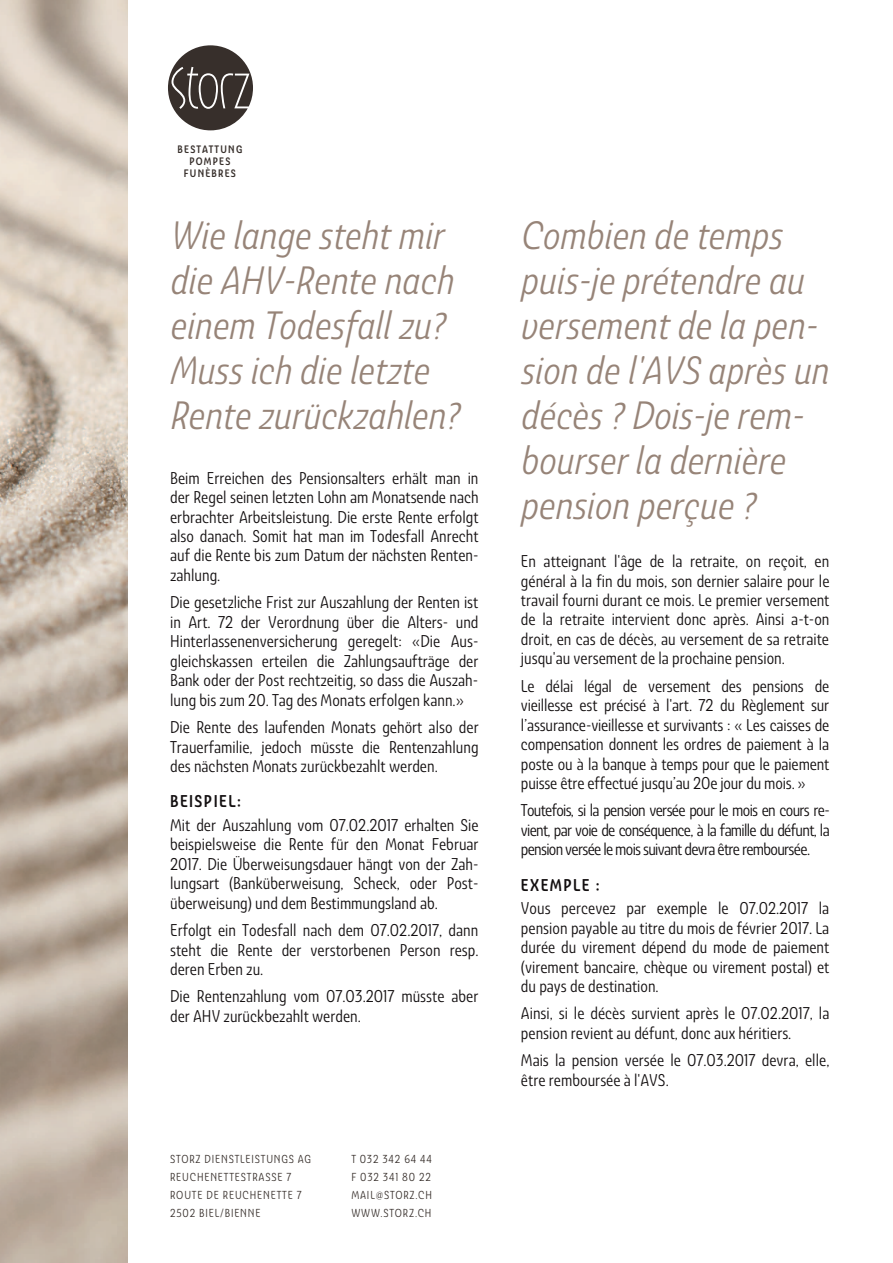
<style>
.page{position:relative;width:893px;height:1263px;background:#fff}
.page>*{position:absolute;margin:0;border:0;box-sizing:border-box;transform-origin:0 0}
.t1{font:italic 38.4px/45px "Ashemore Cond";color:#978478}
.t2{font:16.5px/19.5px "Ashemore Cond";color:#130f10;text-align:justify}
.t3{font:500 16.5px "Ashemore Cond";color:#130f10}
.t4{font:11.25px/18px "Ashemore Cond";letter-spacing:.075em;color:#372f2b}
.t5{font:500 10.5px/12px "Ashemore Cond";letter-spacing:.12em;color:#372f2b;text-align:center}
</style>
<div class="page">
<img style="left:0;top:0;width:128px;height:1263px">
<svg style="left:168px;top:45px;width:85px;height:85px"></svg>
<p class="t5" style="left:178px;top:143px;width:66px">BESTATTUNG<br>POMPES<br>FUNÈBRES</p>
<h1 class="t1" style="left:170px;top:216px;width:291px">Wie lange steht mir die AHV-Rente nach einem Todesfall zu?<br>Muss ich die letzte<br>Rente zurückzahlen?</h1>
<p class="t2" style="left:170px;top:469px;width:310px">Beim Erreichen des Pensionsalters erhält man in der Regel seinen letzten Lohn am Monatsende nach erbrachter Arbeitsleistung. Die erste Rente erfolgt also danach. Somit hat man im Todesfall Anrecht auf die Rente bis zum Datum der nächsten Renten&shy;zahlung.</p>
<p class="t2" style="left:170px;top:593px;width:310px">Die gesetzliche Frist zur Auszahlung der Renten ist in Art. 72 der Verordnung über die Alters- und Hinterlassenenversicherung geregelt: «Die Aus&shy;gleichskassen erteilen die Zahlungsaufträge der Bank oder der Post rechtzeitig, so dass die Auszah&shy;lung bis zum 20. Tag des Monats erfolgen kann.»</p>
<p class="t2" style="left:170px;top:718px;width:310px">Die Rente des laufenden Monats gehört also der Trauerfamilie, jedoch müsste die Rentenzahlung des nächsten Monats zurückbezahlt werden.</p>
<p class="t3" style="left:170px;top:792px;width:73px">BEISPIEL:</p>
<p class="t2" style="left:170px;top:816px;width:310px">Mit der Auszahlung vom 07.02.2017 erhalten Sie beispielsweise die Rente für den Monat Februar 2017. Die Überweisungsdauer hängt von der Zah&shy;lungsart (Banküberweisung, Scheck, oder Post&shy;überweisung) und dem Bestimmungsland ab.</p>
<p class="t2" style="left:170px;top:921px;width:310px">Erfolgt ein Todesfall nach dem 07.02.2017, dann steht die Rente der verstorbenen Person resp. deren Erben zu.</p>
<p class="t2" style="left:170px;top:987px;width:310px">Die Rentenzahlung vom 07.03.2017 müsste aber der AHV zurückbezahlt werden.</p>
<p class="t4" style="left:170px;top:1150px;width:142px">STORZ DIENSTLEISTUNGS AG<br>REUCHENETTESTRASSE 7<br>ROUTE DE REUCHENETTE 7<br>2502 BIEL/BIENNE</p>
<p class="t4" style="left:351px;top:1150px;width:82px;text-align:justify">T 032 342 64 44<br>F 032 341 80 22<br>MAIL@STORZ.CH WWW.STORZ.CH</p>
<h1 class="t1" style="left:521px;top:216px;width:310px">Combien de temps puis-je prétendre au versement de la pen&shy;sion de l'AVS après un décès ? Dois-je rem&shy;bourser la dernière pension perçue ?</h1>
<p class="t2" style="left:521px;top:552px;width:310px">En atteignant l'âge de la retraite, on reçoit, en général à la fin du mois, son dernier salaire pour le travail fourni durant ce mois. Le premier versement de la retraite intervient donc après. Ainsi a-t-on droit, en cas de décès, au versement de sa retraite jusqu'au versement de la prochaine pension.</p>
<p class="t2" style="left:521px;top:677px;width:310px">Le délai légal de versement des pensions de vieillesse est précisé à l'art. 72 du Règlement sur l’assurance-vieillesse et survivants : « Les caisses de compensation donnent les ordres de paiement à la poste ou à la banque à temps pour que le paiement puisse être effectué jusqu’au 20e jour du mois. »</p>
<p class="t2" style="left:521px;top:801px;width:310px">Toutefois, si la pension versée pour le mois en cours re&shy;vient, par voie de conséquence, à la famille du défunt, la pension versée le mois suivant devra être remboursée.</p>
<p class="t3" style="left:521px;top:875px;width:80px">EXEMPLE :</p>
<p class="t2" style="left:521px;top:899px;width:310px">Vous percevez par exemple le 07.02.2017 la pension payable au titre du mois de février 2017. La durée du virement dépend du mode de paiement (virement bancaire, chèque ou virement postal) et du pays de destination.</p>
<p class="t2" style="left:521px;top:1005px;width:310px">Ainsi, si le décès survient après le 07.02.2017, la pension revient au défunt, donc aux héritiers.</p>
<p class="t2" style="left:521px;top:1051px;width:310px">Mais la pension versée le 07.03.2017 devra, elle, être remboursée à l'AVS.</p>
</div>
